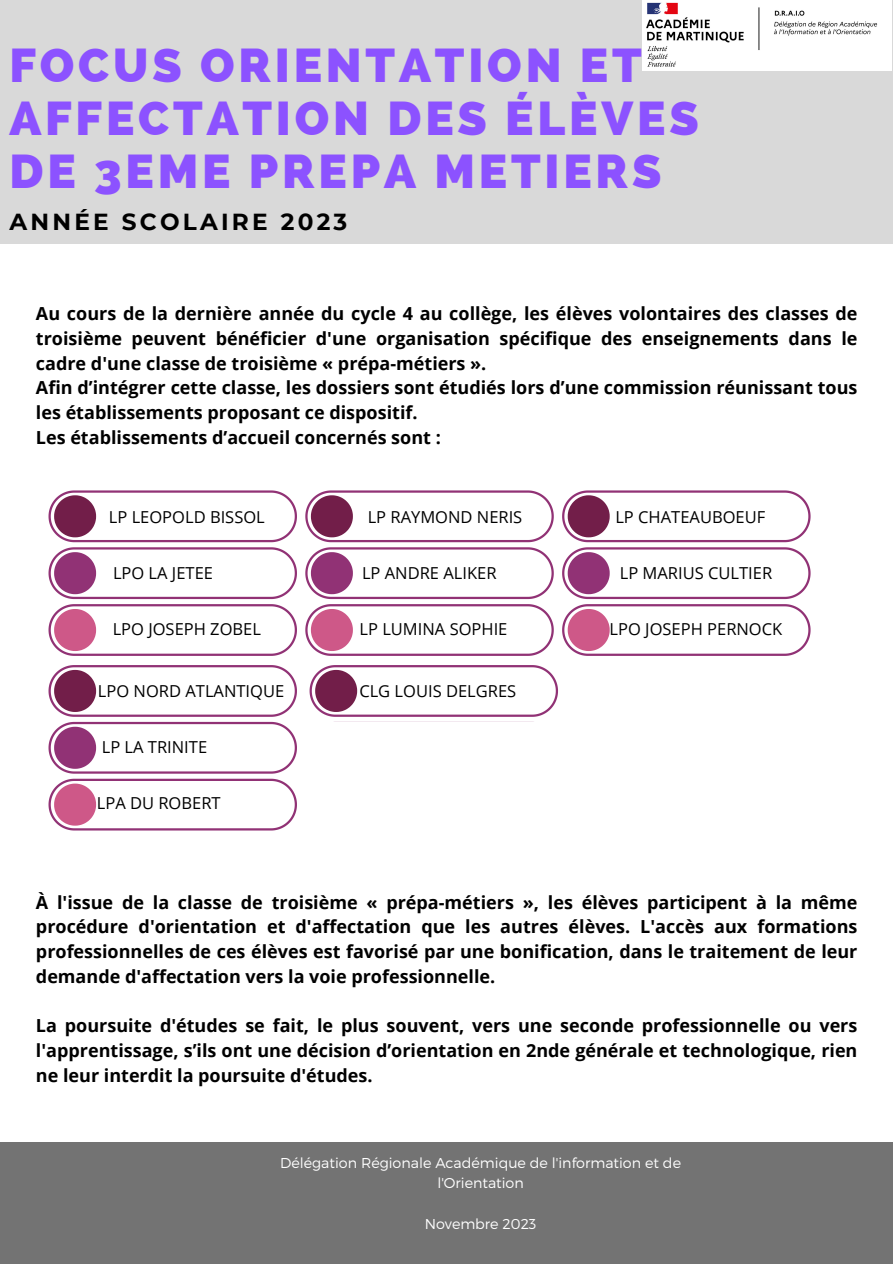
<style>
.page{position:relative;width:893px;height:1264px;background:#fff}
.page>*{position:absolute;margin:0;border:0;box-sizing:border-box;transform-origin:0 0}
.t1{font:800 47.55px/52.8px "Raleway";letter-spacing:.08em;color:#8c52ff}
.t2{font:700 23.1px "Montserrat";letter-spacing:.14em;color:#000}
.t3{font:700 18px/24.8px "Open Sans";color:#000;text-align:justify}
.t4{font:16.5px "Open Sans";color:#000}
.t5{font:300 14.25px/20.2px "Montserrat";color:#fff;text-align:center}
</style>
<div class="page">
<div style="left:0;top:1142px;width:892px;height:121px;background:#737373"></div>
<div style="left:0;top:0;width:892px;height:243px;background:#d9d9d9"></div>
<img style="left:642px;top:0;width:248px;height:71px">
<svg style="left:48px;top:490px;width:249px;height:166px"></svg>
<svg style="left:305px;top:490px;width:249px;height:166px"></svg>
<svg style="left:562px;top:490px;width:248px;height:166px"></svg>
<svg style="left:48px;top:665px;width:249px;height:165px"></svg>
<svg style="left:309px;top:665px;width:249px;height:57px"></svg>
<p class="t1" style="left:10px;top:39px;width:690px">FOCUS ORIENTATION ET<br>AFFECTATION DES ÉLÈVES<br>DE 3EME PREPA METIERS</p>
<p class="t2" style="left:10px;top:208px;width:339px">ANNÉE SCOLAIRE 2023</p>
<p class="t3" style="left:36px;top:301px;width:822px">Au cours de la dernière année du cycle 4 au collège, les élèves volontaires des classes de troisième peuvent bénéficier d'une organisation spécifique des enseignements dans le cadre d'une classe de troisième « prépa-métiers ».</p>
<p class="t3" style="left:36px;top:375px;width:823px">Afin d’intégrer cette classe, les dossiers sont étudiés lors d’une commission réunissant tous les établissements proposant ce dispositif.</p>
<p class="t3" style="left:36px;top:424px;width:406px">Les établissements d’accueil concernés sont :</p>
<p class="t4" style="left:109px;top:505px;width:157px">LP LEOPOLD BISSOL</p>
<p class="t4" style="left:113px;top:561px;width:101px">LPO LA JETEE</p>
<p class="t4" style="left:113px;top:617px;width:150px">LPO JOSEPH ZOBEL</p>
<p class="t4" style="left:98px;top:679px;width:188px">LPO NORD ATLANTIQUE</p>
<p class="t4" style="left:102px;top:735px;width:107px">LP LA TRINITE</p>
<p class="t4" style="left:97px;top:791px;width:125px">LPA DU ROBERT</p>
<p class="t4" style="left:367px;top:505px;width:156px">LP RAYMOND NERIS</p>
<p class="t4" style="left:362px;top:561px;width:136px">LP ANDRE ALIKER</p>
<p class="t4" style="left:359px;top:617px;width:149px">LP LUMINA SOPHIE</p>
<p class="t4" style="left:359px;top:679px;width:158px">CLG LOUIS DELGRES</p>
<p class="t4" style="left:615px;top:505px;width:151px">LP CHATEAUBOEUF</p>
<p class="t4" style="left:619px;top:561px;width:154px">LP MARIUS CULTIER</p>
<p class="t4" style="left:609px;top:617px;width:174px">LPO JOSEPH PERNOCK</p>
<p class="t3" style="left:36px;top:889px;width:822px">À l'issue de la classe de troisième « prépa-métiers », les élèves participent à la même procédure d'orientation et d'affectation que les autres élèves. L'accès aux formations professionnelles de ces élèves est favorisé par une bonification, dans le traitement de leur demande d'affectation vers la voie professionnelle.</p>
<p class="t3" style="left:36px;top:1013px;width:822px">La poursuite d'études se fait, le plus souvent, vers une seconde professionnelle ou vers l'apprentissage, s’ils ont une décision d’orientation en 2nde générale et technologique, rien ne leur interdit la poursuite d'études.</p>
<p class="t5" style="left:280px;top:1152px;width:402px">Délégation Régionale Académique de l'information et de l'Orientation</p>
<p class="t5" style="left:424px;top:1212px;width:113px">Novembre 2023</p>
</div>
